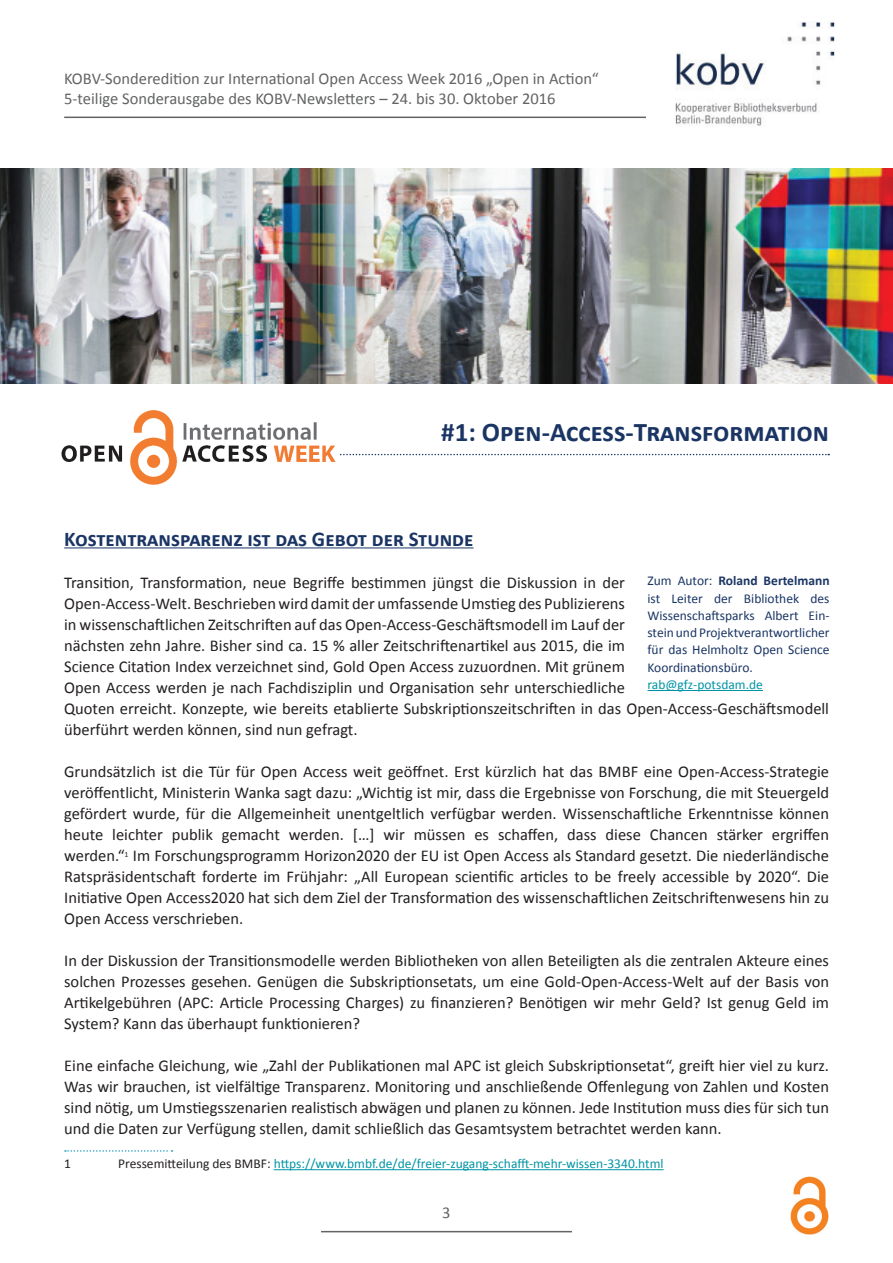
<style>
.page{position:relative;width:893px;height:1263px;background:#fff}
.page>*{position:absolute;margin:0;border:0;box-sizing:border-box;transform-origin:0 0}
.t1{font:700 27px "Calibri";color:#1a3564}
.t2{font:700 21px "Calibri";color:#1a3564}
.t3{font:16.5px/21px "Calibri";color:#231f20;text-align:justify}
.t4{font:16.5px/19.8px "Calibri";color:#626363}
.t5{font:13.5px/17.2px "Calibri";color:#1a3564;text-align:justify}
.t6{font:13.5px "Calibri";color:#0094a5}
.t7{font:13.5px "Calibri";color:#231f20}
.s1{color:#231f20}
.s2{font-weight:700}
</style>
<div class="page">
<img style="left:675px;top:22px;width:160px;height:104px">
<hr style="left:64px;top:117px;width:582px;height:1px;background:#626363">
<hr style="left:321px;top:1231px;width:251px;height:1px;background:#626363">
<img style="left:790px;top:1176px;width:38px;height:59px">
<hr style="left:64px;top:548px;width:410px;height:1px;background:#1a3564">
<svg style="left:65px;top:1150px;width:107px;height:2px"></svg>
<hr style="left:274px;top:1169px;width:390px;height:1px;background:#0094a5">
<hr style="left:647px;top:690px;width:116px;height:1px;background:#0094a5">
<img style="left:0;top:168px;width:893px;height:215px">
<svg style="left:340px;top:454px;width:489px;height:1px"></svg>
<img style="left:61px;top:410px;width:275px;height:75px">
<p class="t4" style="left:64px;top:69px;width:536px">KOBV-Sonderedition zur International Open Access Week 2016 „Open in Action“<br>5-teilige Sonderausgabe des KOBV-Newsletters – 24. bis 30. Oktober 2016</p>
<h1 class="t1" style="left:441px;top:415px;width:389px">#1: Open-Access-Transformation</h1>
<p class="t2" style="left:64px;top:526px;width:411px">Kostentransparenz ist das Gebot der Stunde</p>
<p class="t3" style="left:64px;top:572px;width:766px;text-align:left">Transition, Transformation, neue Begriffe bestimmen jüngst die Diskussion in der<br>Open-Access-Welt. Beschrieben wird damit der umfassende Umstieg des Publizierens<br>in wissenschaftlichen Zeitschriften auf das Open-Access-Geschäftsmodell im Lauf der<br>nächsten zehn Jahre. Bisher sind ca. 15 % aller Zeitschriftenartikel aus 2015, die im<br>Science Citation Index verzeichnet sind, Gold Open Access zuzuordnen. Mit grünem<br>Open Access werden je nach Fachdisziplin und Organisation sehr unterschiedliche<br>Quoten erreicht. Konzepte, wie bereits etablierte Subskriptionszeitschriften in das Open-Access-Geschäftsmodell überführt werden können, sind nun gefragt.</p>
<p class="t3" style="left:64px;top:761px;width:766px">Grundsätzlich ist die Tür für Open Access weit geöffnet. Erst kürzlich hat das BMBF eine Open-Access-Strategie veröffentlicht, Ministerin Wanka sagt dazu: „Wichtig ist mir, dass die Ergebnisse von Forschung, die mit Steuergeld gefördert wurde, für die Allgemeinheit unentgeltlich verfügbar werden. Wissenschaftliche Erkenntnisse können heute leichter publik gemacht werden. […] wir müssen es schaffen, dass diese Chancen stärker ergriffen werden.“<sup>1</sup> Im Forschungsprogramm Horizon2020 der EU ist Open Access als Standard gesetzt. Die niederländische Ratspräsidentschaft forderte im Frühjahr: „All European scientific articles to be freely accessible by 2020“. Die Initiative Open Access2020 hat sich dem Ziel der Transformation des wissenschaftlichen Zeitschriftenwesens hin zu Open Access verschrieben.</p>
<p class="t3" style="left:64px;top:950px;width:766px">In der Diskussion der Transitionsmodelle werden Bibliotheken von allen Beteiligten als die zentralen Akteure eines solchen Prozesses gesehen. Genügen die Subskriptionsetats, um eine Gold-Open-Access-Welt auf der Basis von Artikelgebühren (APC: Article Processing Charges) zu finanzieren? Benötigen wir mehr Geld? Ist genug Geld im System? Kann das überhaupt funktionieren?</p>
<p class="t3" style="left:64px;top:1055px;width:766px">Eine einfache Gleichung, wie „Zahl der Publikationen mal APC ist gleich Subskriptionsetat“, greift hier viel zu kurz.<br>Was wir brauchen, ist vielfältige Transparenz. Monitoring und anschließende Offenlegung von Zahlen und Kosten sind nötig, um Umstiegsszenarien realistisch abwägen und planen zu können. Jede Institution muss dies für sich tun und die Daten zur Verfügung stellen, damit schließlich das Gesamtsystem betrachtet werden kann.</p>
<p class="t7" style="left:64px;top:1155px;width:8px">1</p>
<p class="t6" style="left:118px;top:1155px;width:547px"><span class="s1">Pressemitteilung des BMBF:</span> https://www.bmbf.de/de/freier-zugang-schafft-mehr-wissen-3340.html</p>
<p class="t5" style="left:647px;top:572px;width:184px">Zum Autor: <span class="s2">Roland Bertelmann </span>ist Leiter der Bibliothek des Wissenschaftsparks Albert Ein&shy;stein und Projektverantwortlicher für das Helmholtz Open Science Koordinationsbüro.</p>
<p class="t6" style="left:647px;top:676px;width:117px">rab@gfz-potsdam.de</p>
<p class="t4" style="left:442px;top:1203px;width:10px">3</p>
</div>
